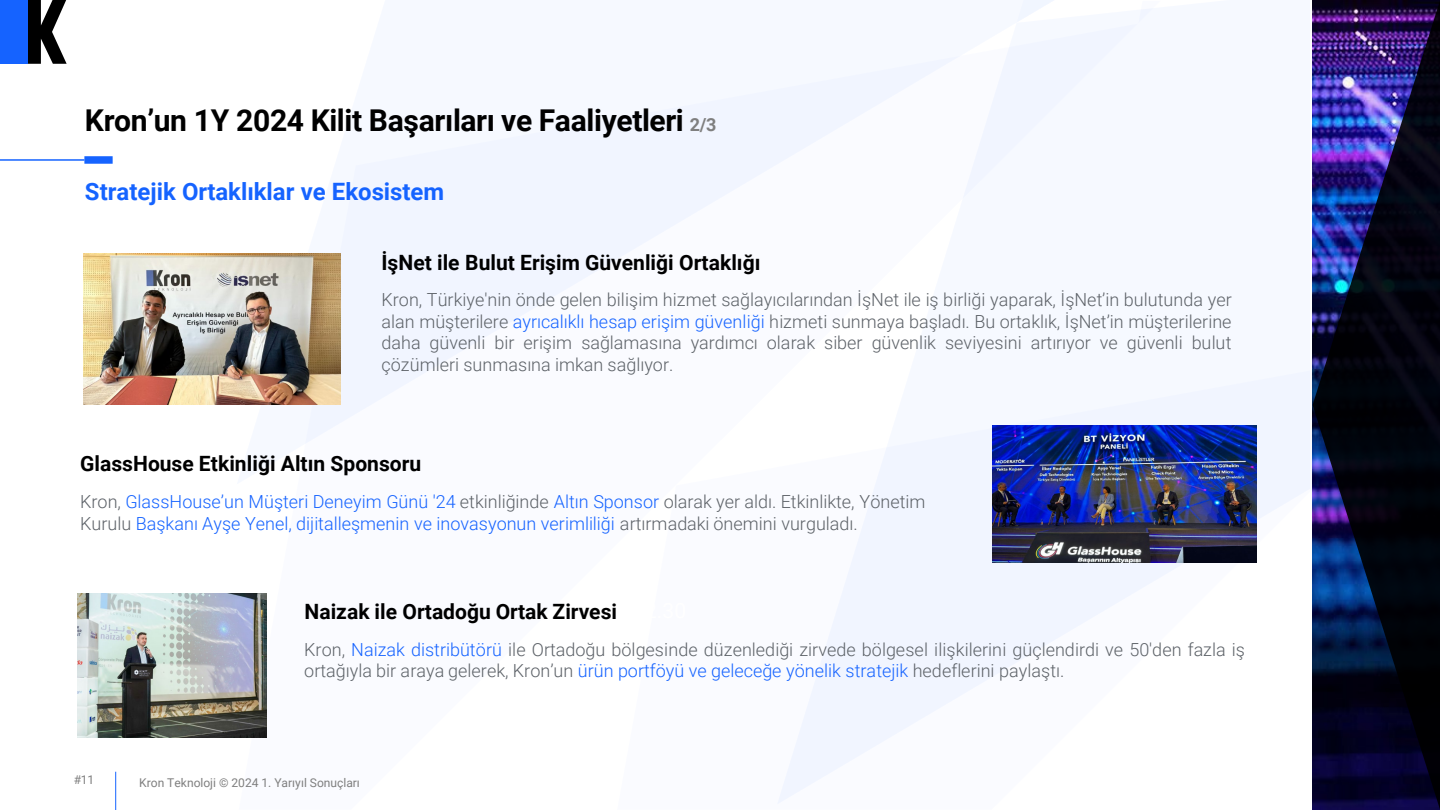
<style>
.page{position:relative;width:1440px;height:810px;background:#fff}
.page>*{position:absolute;margin:0;border:0;box-sizing:border-box;transform-origin:0 0}
.t1{font:700 30px "Roboto";letter-spacing:-.01em;color:#000}
.t2{font:700 24px "Roboto";color:#1563ff}
.t3{font:700 21px "Roboto";color:#000}
.t4{font:300 18px/21.6px "Roboto";letter-spacing:.005em;color:#5d6268;text-align:justify}
.t5{font:300 18px/21.6px "Roboto";color:#1563ff}
.t6{font:12px "Roboto";color:#7f7f7f}
.s1{font-size:18px;color:#7f7f7f}
.s2{color:#1563ff}
.s3{color:#5d6268}
</style>
<div class="page">
<div style="left:305px;top:89px;width:472px;height:354px;background:#f6f9ff"></div>
<svg style="left:777px;top:8px;width:533px;height:796px;fill:#f6f9ff"></svg>
<svg style="left:1017px;top:0;width:38px;height:23px"></svg>
<div style="left:84px;top:156px;width:29px;height:8px;background:#1563ff"></div>
<hr style="left:0;top:159px;width:84px;height:2px;background:#1563ff">
<svg style="left:27px;top:0;width:40px;height:64px"></svg>
<div style="left:0;top:0;width:27px;height:64px;background:#1563ff"></div>
<img style="left:1313px;top:0;width:127px;height:810px">
<img style="left:84px;top:253px;width:256px;height:152px">
<img style="left:993px;top:426px;width:263px;height:136px">
<img style="left:77px;top:593px;width:190px;height:144px">
<hr style="left:115px;top:772px;width:1px;height:38px;background:#1563ff">
<p class="t1" style="left:85px;top:99px;width:633px">Kron’un 1Y 2024 Kilit Başarıları ve Faaliyetleri <span class="s1">2/3</span></p>
<p class="t2" style="left:85px;top:175px;width:361px">Stratejik Ortaklıklar ve Ekosistem</p>
<p class="t3" style="left:382px;top:248px;width:381px">İşNet ile Bulut Erişim Güvenliği Ortaklığı</p>
<p class="t4" style="left:382px;top:288px;width:852px">Kron, Türkiye'nin önde gelen bilişim hizmet sağlayıcılarından İşNet ile iş birliği yaparak, İşNet’in bulutunda yer alan müşterilere <span class="s2">ayrıcalıklı hesap erişim güvenliği</span> hizmeti sunmaya başladı. Bu ortaklık, İşNet’in müşterilerine daha güvenli bir erişim sağlamasına yardımcı olarak siber güvenlik seviyesini artırıyor ve güvenli bulut çözümleri sunmasına imkan sağlıyor.</p>
<p class="t3" style="left:80px;top:449px;width:343px">GlassHouse Etkinliği Altın Sponsoru</p>
<p class="t5" style="left:80px;top:490px;width:847px"><span class="s3">Kron,</span> GlassHouse’un Müşteri Deneyim Günü '24 <span class="s3">etkinliğinde</span> Altın Sponsor <span class="s3">olarak yer aldı. Etkinlikte, Yönetim<br>Kurulu</span> Başkanı Ayşe Yenel, dijitalleşmenin ve inovasyonun verimliliği <span class="s3">artırmadaki önemini vurguladı.</span></p>
<p class="t3" style="left:304px;top:597px;width:314px">Naizak ile Ortadoğu Ortak Zirvesi</p>
<p class="t4" style="left:304px;top:638px;width:942px">Kron, <span class="s2">Naizak distribütörü</span> ile Ortadoğu bölgesinde düzenlediği zirvede bölgesel ilişkilerini güçlendirdi ve 50'den fazla iş ortağıyla bir araya gelerek, Kron’un <span class="s2">ürün portföyü ve geleceğe yönelik stratejik</span> hedeflerini paylaştı.</p>
<p class="t6" style="left:74px;top:772px;width:22px">#11</p>
<p class="t6" style="left:139px;top:774px;width:222px">Kron Teknoloji © 2024 1. Yarıyıl Sonuçları</p>
</div>
